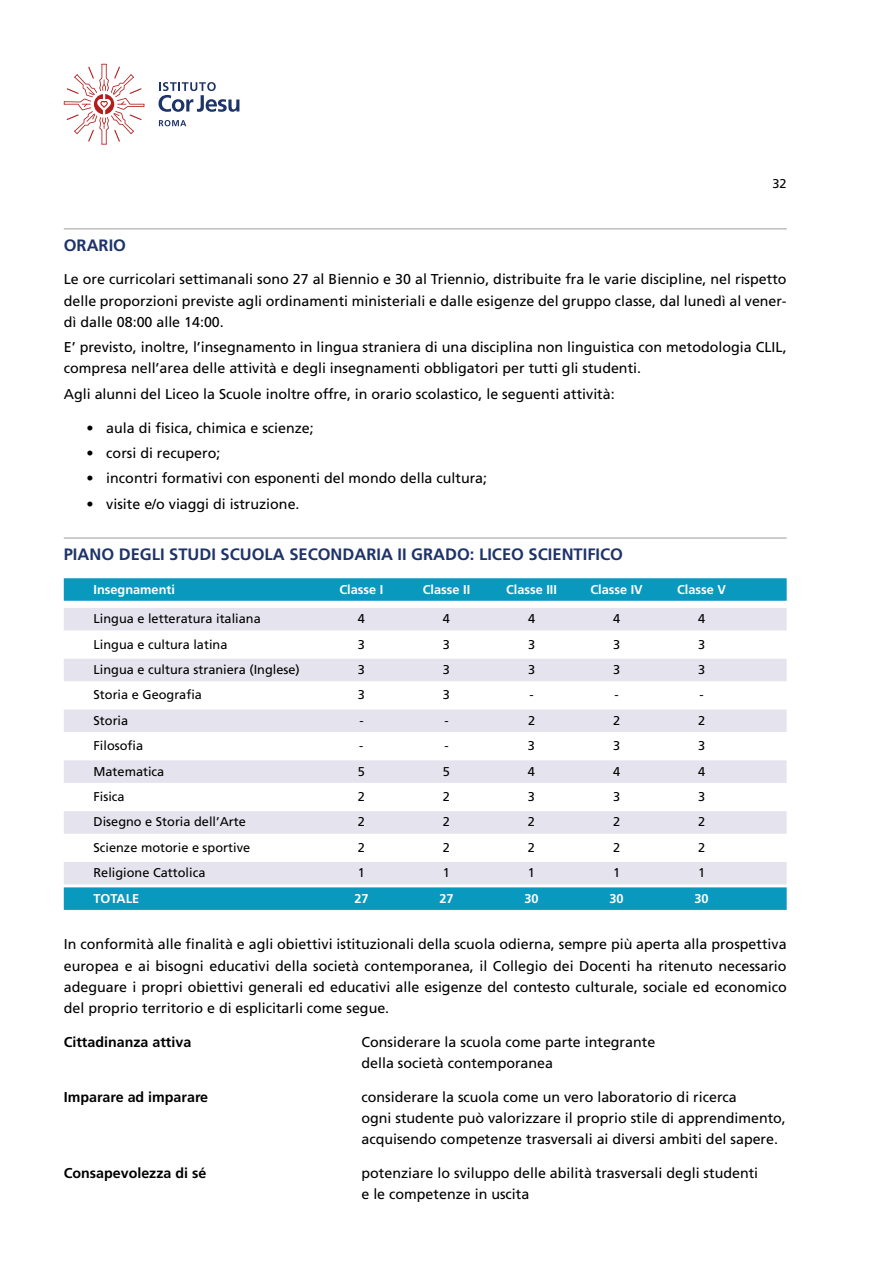
<style>
.page{position:relative;width:893px;height:1263px;background:#fff}
.page>*{position:absolute;margin:0;border:0;box-sizing:border-box;transform-origin:0 0}
.t1{font:700 16.5px "Frutiger LT Std";color:#1e3369}
.t2{font:14.25px/21.1px "Frutiger LT Std";color:#000}
.t3{font:700 14.25px "Frutiger LT Std";color:#000}
.t4{font:12.75px "Frutiger LT Std";color:#000}
.t5{font:700 12.75px "Frutiger LT Std";color:#fff}
</style>
<div class="page">
<svg style="left:159px;top:82px;width:80px;height:30px"></svg>
<svg style="left:159px;top:120px;width:27px;height:6px"></svg>
<svg style="left:64px;top:64px;width:80px;height:81px"></svg>
<hr style="left:64px;top:228px;width:723px;height:1px;background:#9d9d9c">
<hr style="left:64px;top:538px;width:723px;height:1px;background:#9d9d9c">
<div style="left:64px;top:578px;width:723px;height:23px;background:#0998be"></div>
<div style="left:64px;top:608px;width:723px;height:22px;background:#e5e4ee"></div>
<div style="left:64px;top:659px;width:723px;height:22px;background:#e5e4ee"></div>
<div style="left:64px;top:709px;width:723px;height:23px;background:#e5e4ee"></div>
<div style="left:64px;top:760px;width:723px;height:23px;background:#e5e4ee"></div>
<div style="left:64px;top:811px;width:723px;height:23px;background:#e5e4ee"></div>
<div style="left:64px;top:862px;width:723px;height:22px;background:#e5e4ee"></div>
<div style="left:64px;top:887px;width:723px;height:23px;background:#0998be"></div>
<p class="t4" style="left:772px;top:176px;width:16px">32</p>
<p class="t1" style="left:64px;top:235px;width:64px">ORARIO</p>
<p class="t2" style="left:64px;top:269px;width:724px;text-align:justify">Le ore curricolari settimanali sono 27 al Biennio e 30 al Triennio, distribuite fra le varie discipline, nel rispetto delle proporzioni previste agli ordinamenti ministeriali e dalle esigenze del gruppo classe, dal lunedì al vener&shy;dì dalle 08:00 alle 14:00.</p>
<p class="t2" style="left:64px;top:337px;width:724px">E’ previsto, inoltre, l’insegnamento in lingua straniera di una disciplina non linguistica con metodologia CLIL, compresa nell’area delle attività e degli insegnamenti obbligatori per tutti gli studenti.</p>
<p class="t2" style="left:64px;top:383px;width:552px">Agli alunni del Liceo la Scuole inoltre offre, in orario scolastico, le seguenti attività:</p>
<p class="t2" style="left:86px;top:417px;width:229px">• aula di fisica, chimica e scienze;</p>
<p class="t2" style="left:86px;top:443px;width:135px">• corsi di recupero;</p>
<p class="t2" style="left:86px;top:468px;width:402px">• incontri formativi con esponenti del mondo della cultura;</p>
<p class="t2" style="left:86px;top:493px;width:215px">• visite e/o viaggi di istruzione.</p>
<p class="t1" style="left:64px;top:544px;width:561px">PIANO DEGLI STUDI SCUOLA SECONDARIA II GRADO: LICEO SCIENTIFICO</p>
<p class="t5" style="left:94px;top:582px;width:83px">Insegnamenti</p>
<p class="t5" style="left:339px;top:582px;width:45px">Classe I</p>
<p class="t5" style="left:423px;top:582px;width:49px">Classe II</p>
<p class="t5" style="left:506px;top:582px;width:53px">Classe III</p>
<p class="t5" style="left:590px;top:582px;width:54px">Classe IV</p>
<p class="t5" style="left:677px;top:582px;width:50px">Classe V</p>
<p class="t4" style="left:94px;top:611px;width:169px">Lingua e letteratura italiana</p>
<p class="t4" style="left:358px;top:611px;width:9px">4</p>
<p class="t4" style="left:443px;top:611px;width:9px">4</p>
<p class="t4" style="left:528px;top:611px;width:9px">4</p>
<p class="t4" style="left:613px;top:611px;width:9px">4</p>
<p class="t4" style="left:698px;top:611px;width:9px">4</p>
<p class="t4" style="left:94px;top:637px;width:135px">Lingua e cultura latina</p>
<p class="t4" style="left:358px;top:637px;width:9px">3</p>
<p class="t4" style="left:443px;top:637px;width:9px">3</p>
<p class="t4" style="left:528px;top:637px;width:9px">3</p>
<p class="t4" style="left:613px;top:637px;width:9px">3</p>
<p class="t4" style="left:698px;top:637px;width:9px">3</p>
<p class="t4" style="left:94px;top:662px;width:208px">Lingua e cultura straniera (Inglese)</p>
<p class="t4" style="left:358px;top:662px;width:9px">3</p>
<p class="t4" style="left:443px;top:662px;width:9px">3</p>
<p class="t4" style="left:528px;top:662px;width:9px">3</p>
<p class="t4" style="left:613px;top:662px;width:9px">3</p>
<p class="t4" style="left:698px;top:662px;width:9px">3</p>
<p class="t4" style="left:94px;top:687px;width:110px">Storia e Geografia</p>
<p class="t4" style="left:358px;top:687px;width:9px">3</p>
<p class="t4" style="left:443px;top:687px;width:9px">3</p>
<p class="t4" style="left:529px;top:687px;width:6px">-</p>
<p class="t4" style="left:614px;top:687px;width:6px">-</p>
<p class="t4" style="left:699px;top:687px;width:6px">-</p>
<p class="t4" style="left:94px;top:713px;width:36px">Storia</p>
<p class="t4" style="left:359px;top:713px;width:6px">-</p>
<p class="t4" style="left:444px;top:713px;width:6px">-</p>
<p class="t4" style="left:528px;top:713px;width:9px">2</p>
<p class="t4" style="left:613px;top:713px;width:9px">2</p>
<p class="t4" style="left:698px;top:713px;width:9px">2</p>
<p class="t4" style="left:94px;top:738px;width:51px">Filosofia</p>
<p class="t4" style="left:359px;top:738px;width:6px">-</p>
<p class="t4" style="left:444px;top:738px;width:6px">-</p>
<p class="t4" style="left:528px;top:738px;width:9px">3</p>
<p class="t4" style="left:613px;top:738px;width:9px">3</p>
<p class="t4" style="left:698px;top:738px;width:9px">3</p>
<p class="t4" style="left:94px;top:764px;width:72px">Matematica</p>
<p class="t4" style="left:358px;top:764px;width:9px">5</p>
<p class="t4" style="left:443px;top:764px;width:9px">5</p>
<p class="t4" style="left:528px;top:764px;width:9px">4</p>
<p class="t4" style="left:613px;top:764px;width:9px">4</p>
<p class="t4" style="left:698px;top:764px;width:9px">4</p>
<p class="t4" style="left:94px;top:789px;width:33px">Fisica</p>
<p class="t4" style="left:358px;top:789px;width:9px">2</p>
<p class="t4" style="left:443px;top:789px;width:9px">2</p>
<p class="t4" style="left:528px;top:789px;width:9px">3</p>
<p class="t4" style="left:613px;top:789px;width:9px">3</p>
<p class="t4" style="left:698px;top:789px;width:9px">3</p>
<p class="t4" style="left:94px;top:814px;width:154px">Disegno e Storia dell’Arte</p>
<p class="t4" style="left:358px;top:814px;width:9px">2</p>
<p class="t4" style="left:443px;top:814px;width:9px">2</p>
<p class="t4" style="left:528px;top:814px;width:9px">2</p>
<p class="t4" style="left:613px;top:814px;width:9px">2</p>
<p class="t4" style="left:698px;top:814px;width:9px">2</p>
<p class="t4" style="left:94px;top:840px;width:158px">Scienze motorie e sportive</p>
<p class="t4" style="left:358px;top:840px;width:9px">2</p>
<p class="t4" style="left:443px;top:840px;width:9px">2</p>
<p class="t4" style="left:528px;top:840px;width:9px">2</p>
<p class="t4" style="left:613px;top:840px;width:9px">2</p>
<p class="t4" style="left:698px;top:840px;width:9px">2</p>
<p class="t4" style="left:94px;top:865px;width:113px">Religione Cattolica</p>
<p class="t4" style="left:358px;top:865px;width:9px">1</p>
<p class="t4" style="left:443px;top:865px;width:9px">1</p>
<p class="t4" style="left:528px;top:865px;width:9px">1</p>
<p class="t4" style="left:613px;top:865px;width:9px">1</p>
<p class="t4" style="left:698px;top:865px;width:9px">1</p>
<p class="t5" style="left:94px;top:891px;width:47px">TOTALE</p>
<p class="t5" style="left:354px;top:891px;width:16px">27</p>
<p class="t5" style="left:439px;top:891px;width:16px">27</p>
<p class="t5" style="left:524px;top:891px;width:16px">30</p>
<p class="t5" style="left:609px;top:891px;width:16px">30</p>
<p class="t5" style="left:694px;top:891px;width:16px">30</p>
<p class="t2" style="left:64px;top:934px;width:724px;text-align:justify">In conformità alle finalità e agli obiettivi istituzionali della scuola odierna, sempre più aperta alla prospettiva europea e ai bisogni educativi della società contemporanea, il Collegio dei Docenti ha ritenuto necessario adeguare i propri obiettivi generali ed educativi alle esigenze del contesto culturale, sociale ed economico del proprio territorio e di esplicitarli come segue.</p>
<p class="t3" style="left:64px;top:1033px;width:129px">Cittadinanza attiva</p>
<p class="t2" style="left:361px;top:1031px;width:295px">Considerare la scuola come parte integrante della società contemporanea</p>
<p class="t3" style="left:64px;top:1088px;width:146px">Imparare ad imparare</p>
<p class="t2" style="left:361px;top:1086px;width:426px">considerare la scuola come un vero laboratorio di ricerca<br>ogni studente può valorizzare il proprio stile di apprendimento, acquisendo competenze trasversali ai diversi ambiti del sapere.</p>
<p class="t3" style="left:64px;top:1165px;width:144px">Consapevolezza di sé</p>
<p class="t2" style="left:361px;top:1162px;width:398px">potenziare lo sviluppo delle abilità trasversali degli studenti e le competenze in uscita</p>
</div>
